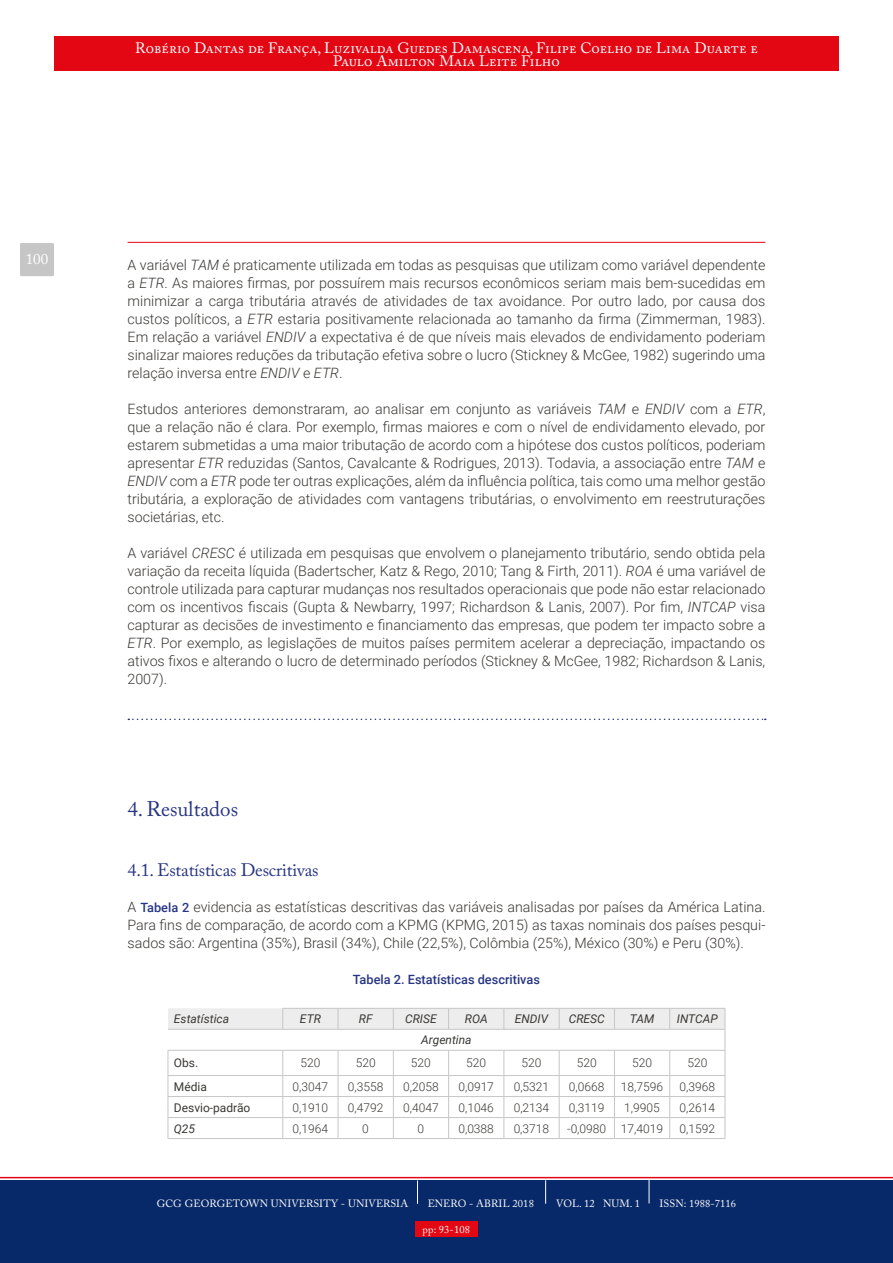
<style>
.page{position:relative;width:893px;height:1263px;background:#fff}
.page>*{position:absolute;margin:0;border:0;box-sizing:border-box;transform-origin:0 0}
.t1{font:21px "Adobe Caslon Pro";color:#283583}
.t2{font:18px "Adobe Caslon Pro";color:#283583}
.t3{font:15px/13.5px "Adobe Caslon Pro";letter-spacing:.005em;color:#fff;text-align:center}
.t4{font:300 14.25px/18px "Roboto";color:#3a3835;text-align:justify}
.t5{font:500 12.75px "Roboto";color:#283583}
.t6{font:300 12px "Roboto";color:#3a3835}
.t7{font:italic 12px "Roboto";color:#3a3835}
.t8{font:12px "Roboto";color:#3a3835}
.t9{font:10.5px "Adobe Caslon Pro";letter-spacing:.01em;color:#fff}
.s1{font-style:italic}
.s2{font-weight:500;font-size:12.75px;color:#283583}
</style>
<div class="page">
<div style="left:54px;top:37px;width:785px;height:34px;background:#e30613"></div>
<div style="left:0;top:1180px;width:893px;height:83px;background:#082969"></div>
<svg style="left:0;top:1177px;width:893px;height:27px"></svg>
<div style="left:415px;top:1221px;width:63px;height:16px;background:#e30613"></div>
<div style="left:20px;top:243px;width:34px;height:33px;background:#c6c6c6;border-radius:2px"></div>
<hr style="left:128px;top:242px;width:637px;height:1px;background:#e30613">
<svg style="left:128px;top:719px;width:638px;height:1px"></svg>
<svg style="left:168px;top:1008px;width:558px;height:130px"></svg>
<hr style="left:168px;top:1138px;width:115px;height:1px;background:#c6c6c6">
<hr style="left:283px;top:1138px;width:55px;height:1px;background:#c6c6c6">
<hr style="left:338px;top:1138px;width:55px;height:1px;background:#c6c6c6">
<hr style="left:393px;top:1138px;width:56px;height:1px;background:#c6c6c6">
<hr style="left:449px;top:1138px;width:55px;height:1px;background:#c6c6c6">
<hr style="left:504px;top:1138px;width:55px;height:1px;background:#c6c6c6">
<hr style="left:559px;top:1138px;width:55px;height:1px;background:#c6c6c6">
<hr style="left:614px;top:1138px;width:56px;height:1px;background:#c6c6c6">
<hr style="left:670px;top:1138px;width:55px;height:1px;background:#c6c6c6">
<p class="t3" style="left:26px;top:252px;width:24px">100</p>
<p class="t3" style="left:135px;top:41px;width:624px">Robério Dantas de França, Luzivalda Guedes Damascena, Filipe Coelho de Lima Duarte e<br>Paulo Amilton Maia Leite Filho</p>
<p class="t4" style="left:128px;top:255px;width:639px">A variável <span class="s1">TAM</span> é praticamente utilizada em todas as pesquisas que utilizam como variável dependente a <span class="s1">ETR</span>. As maiores firmas, por possuírem mais recursos econômicos seriam mais bem-sucedidas em minimizar a carga tributária através de atividades de tax avoidance. Por outro lado, por causa dos custos políticos, a <span class="s1">ETR</span> estaria positivamente relacionada ao tamanho da firma (Zimmerman, 1983).<br>Em relação a variável <span class="s1">ENDIV</span> a expectativa é de que níveis mais elevados de endividamento poderiam sinalizar maiores reduções da tributação efetiva sobre o lucro (Stickney &amp; McGee, 1982) sugerindo uma relação inversa entre <span class="s1">ENDIV</span> e <span class="s1">ETR</span>.</p>
<p class="t4" style="left:128px;top:399px;width:639px">Estudos anteriores demonstraram, ao analisar em conjunto as variáveis <span class="s1">TAM</span> e <span class="s1">ENDIV</span> com a <span class="s1">ETR</span>, que a relação não é clara. Por exemplo, firmas maiores e com o nível de endividamento elevado, por estarem submetidas a uma maior tributação de acordo com a hipótese dos custos políticos, poderiam apresentar <span class="s1">ETR</span> reduzidas (Santos, Cavalcante &amp; Rodrigues, 2013). Todavia, a associação entre <span class="s1">TAM</span> e <span class="s1">ENDIV</span> com a <span class="s1">ETR</span> pode ter outras explicações, além da influência política, tais como uma melhor gestão tributária, a exploração de atividades com vantagens tributárias, o envolvimento em reestruturações societárias, etc.</p>
<p class="t4" style="left:128px;top:543px;width:639px">A variável <span class="s1">CRESC</span> é utilizada em pesquisas que envolvem o planejamento tributário, sendo obtida pela variação da receita líquida (Badertscher, Katz &amp; Rego, 2010; Tang &amp; Firth, 2011). <span class="s1">ROA</span> é uma variável de controle utilizada para capturar mudanças nos resultados operacionais que pode não estar relacionado com os incentivos fiscais (Gupta &amp; Newbarry, 1997; Richardson &amp; Lanis, 2007). Por fim, <span class="s1">INTCAP</span> visa capturar as decisões de investimento e financiamento das empresas, que podem ter impacto sobre a <span class="s1">ETR</span>. Por exemplo, as legislações de muitos países permitem acelerar a depreciação, impactando os ativos fixos e alterando o lucro de determinado períodos (Stickney &amp; McGee, 1982; Richardson &amp; Lanis, 2007).</p>
<h1 class="t1" style="left:128px;top:796px;width:112px">4. Resultados</h1>
<p class="t2" style="left:128px;top:859px;width:193px">4.1. Estatísticas Descritivas</p>
<p class="t4" style="left:128px;top:897px;width:639px">A <span class="s2">Tabela 2</span> evidencia as estatísticas descritivas das variáveis analisadas por países da América Latina.<br>Para fins de comparação, de acordo com a KPMG (KPMG, 2015) as taxas nominais dos países pesqui&shy;sados são: Argentina (35%), Brasil (34%), Chile (22,5%), Colômbia (25%), México (30%) e Peru (30%).</p>
<p class="t5" style="left:353px;top:971px;width:189px">Tabela 2. Estatísticas descritivas</p>
<p class="t7" style="left:174px;top:1011px;width:57px">Estatística</p>
<p class="t7" style="left:300px;top:1011px;width:23px">ETR</p>
<p class="t7" style="left:359px;top:1011px;width:15px">RF</p>
<p class="t7" style="left:405px;top:1011px;width:33px">CRISE</p>
<p class="t7" style="left:465px;top:1011px;width:24px">ROA</p>
<p class="t7" style="left:515px;top:1011px;width:35px">ENDIV</p>
<p class="t7" style="left:569px;top:1011px;width:38px">CRESC</p>
<p class="t7" style="left:630px;top:1011px;width:26px">TAM</p>
<p class="t7" style="left:677px;top:1011px;width:42px">INTCAP</p>
<p class="t7" style="left:421px;top:1032px;width:52px">Argentina</p>
<p class="t8" style="left:174px;top:1055px;width:26px">Obs.</p>
<p class="t6" style="left:300px;top:1055px;width:21px">520</p>
<p class="t6" style="left:356px;top:1055px;width:21px">520</p>
<p class="t6" style="left:411px;top:1055px;width:21px">520</p>
<p class="t6" style="left:466px;top:1055px;width:21px">520</p>
<p class="t6" style="left:521px;top:1055px;width:21px">520</p>
<p class="t6" style="left:577px;top:1055px;width:21px">520</p>
<p class="t6" style="left:632px;top:1055px;width:21px">520</p>
<p class="t6" style="left:687px;top:1055px;width:21px">520</p>
<p class="t8" style="left:174px;top:1078px;width:35px">Média</p>
<p class="t6" style="left:293px;top:1078px;width:37px">0,3047</p>
<p class="t6" style="left:348px;top:1078px;width:37px">0,3558</p>
<p class="t6" style="left:403px;top:1078px;width:37px">0,2058</p>
<p class="t6" style="left:458px;top:1078px;width:37px">0,0917</p>
<p class="t6" style="left:514px;top:1078px;width:37px">0,5321</p>
<p class="t6" style="left:569px;top:1078px;width:37px">0,0668</p>
<p class="t6" style="left:621px;top:1078px;width:44px">18,7596</p>
<p class="t6" style="left:679px;top:1078px;width:37px">0,3968</p>
<p class="t8" style="left:174px;top:1099px;width:78px">Desvio-padrão</p>
<p class="t6" style="left:293px;top:1099px;width:37px">0,1910</p>
<p class="t6" style="left:348px;top:1099px;width:37px">0,4792</p>
<p class="t6" style="left:403px;top:1099px;width:37px">0,4047</p>
<p class="t6" style="left:458px;top:1099px;width:37px">0,1046</p>
<p class="t6" style="left:514px;top:1099px;width:37px">0,2134</p>
<p class="t6" style="left:569px;top:1099px;width:37px">0,3119</p>
<p class="t6" style="left:624px;top:1099px;width:37px">1,9905</p>
<p class="t6" style="left:679px;top:1099px;width:37px">0,2614</p>
<p class="t7" style="left:174px;top:1120px;width:23px">Q25</p>
<p class="t6" style="left:293px;top:1120px;width:37px">0,1964</p>
<p class="t6" style="left:362px;top:1120px;width:8px">0</p>
<p class="t6" style="left:418px;top:1120px;width:8px">0</p>
<p class="t6" style="left:458px;top:1120px;width:37px">0,0388</p>
<p class="t6" style="left:514px;top:1120px;width:37px">0,3718</p>
<p class="t6" style="left:567px;top:1120px;width:97px">-0,0980 17,4019</p>
<p class="t6" style="left:679px;top:1120px;width:37px">0,1592</p>
<p class="t9" style="left:157px;top:1197px;width:253px">GCG GEORGETOWN UNIVERSITY - UNIVERSIA</p>
<p class="t9" style="left:428px;top:1197px;width:108px">ENERO - ABRIL 2018</p>
<p class="t9" style="left:556px;top:1197px;width:85px">VOL. 12 NUM. 1</p>
<p class="t9" style="left:660px;top:1197px;width:78px">ISSN: 1988-7116</p>
<p class="t9" style="left:423px;top:1223px;width:49px">pp: 93-108</p>
</div>
